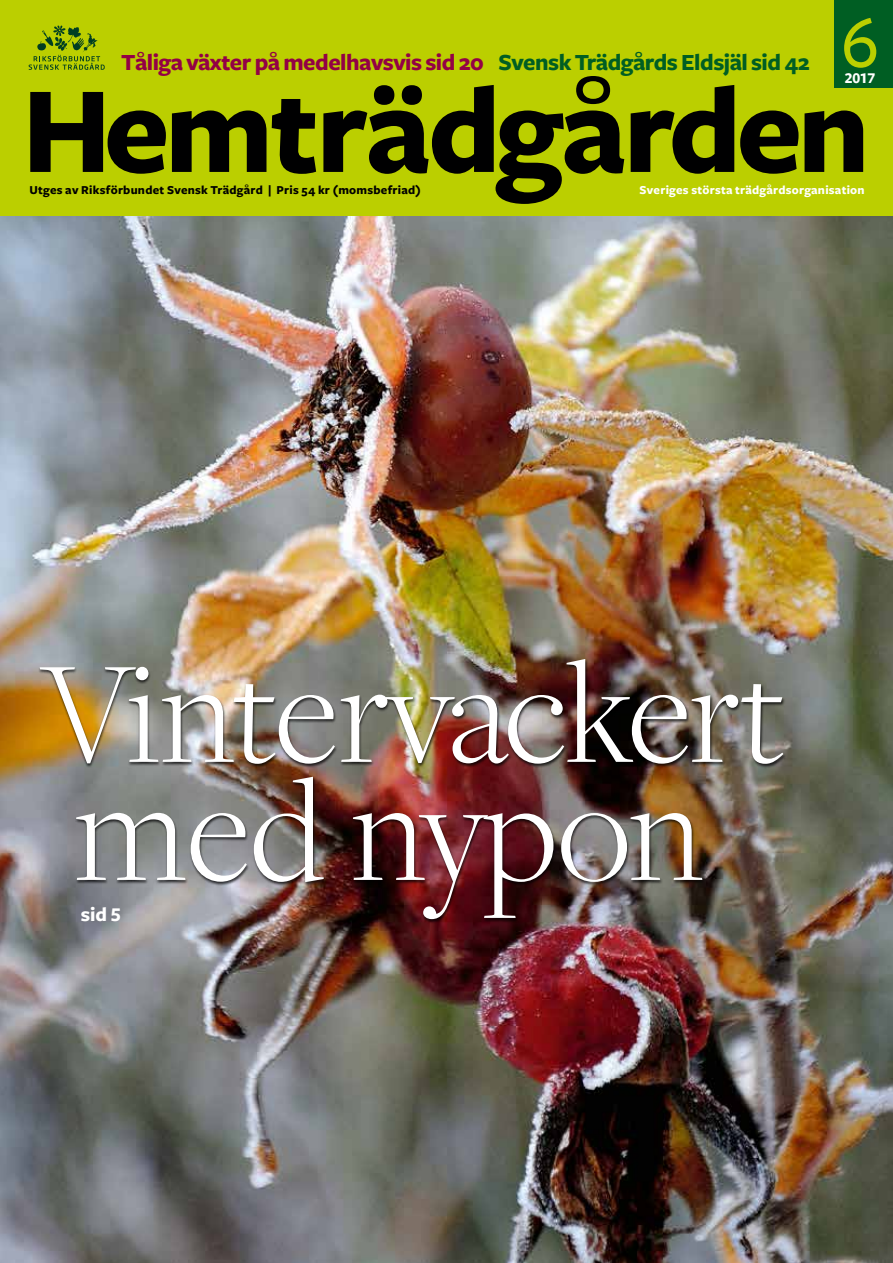
<style>
.page{position:relative;width:893px;height:1263px;background:#fff}
.page>*{position:absolute;margin:0;border:0;box-sizing:border-box;transform-origin:0 0}
.t1{font:300 151.35px/118.1px "Freight Disp Pro";letter-spacing:-.015em;color:#fff}
.t2{font:76.5px "Freight Sans Medium SC";color:#bbcf00}
.t3{font:700 24px "Freight Sans";letter-spacing:-.02em;color:#930145}
.t4{font:700 20.4px "Freight Sans";color:#fff}
.t5{font:15.6px "Freight Sans Bold SC";color:#fff}
.t6{font:700 12.6px "Freight Sans";letter-spacing:.02em;color:#000001}
.t7{font:700 12.6px "Freight Sans";letter-spacing:.02em;color:#fff}
.s1{color:#005e23}
.s2{font-family:"Freight Sans Bold SC";font-weight:400}
</style>
<div class="page">
<img style="left:0;top:216px;width:893px;height:1047px">
<div style="left:0;top:0;width:893px;height:216px;background:#bbcf00"></div>
<div style="left:834px;top:0;width:59px;height:87px;background:#005e23"></div>
<svg style="left:29px;top:26px;width:76px;height:44px"></svg>
<svg style="left:30px;top:76px;width:833px;height:128px"></svg>
<div style="left:38px;top:659px;width:749px;height:264px;background:#000001;opacity:.75"></div>
<p class="t3" style="left:121px;top:50px;width:690px">Tåliga växter på medelhavsvis sid 20 <span class="s1">Svensk Trädgårds Eldsjäl sid 42</span></p>
<h2 class="t2" style="left:841px;top:0;width:40px">6</h2>
<p class="t5" style="left:845px;top:70px;width:32px">2017</p>
<p class="t6" style="left:29px;top:183px;width:393px">Utges av Riksförbundet Svensk Trädgård | Pris 54 kr (momsbefriad)</p>
<p class="t7" style="left:640px;top:183px;width:227px">Sveriges största trädgårdsorganisation</p>
<h1 class="t1" style="left:41px;top:650px;width:745px">Vintervackert med nypon</h1>
<p class="t4" style="left:81px;top:903px;width:42px">sid <span class="s2">5</span></p>
</div>
